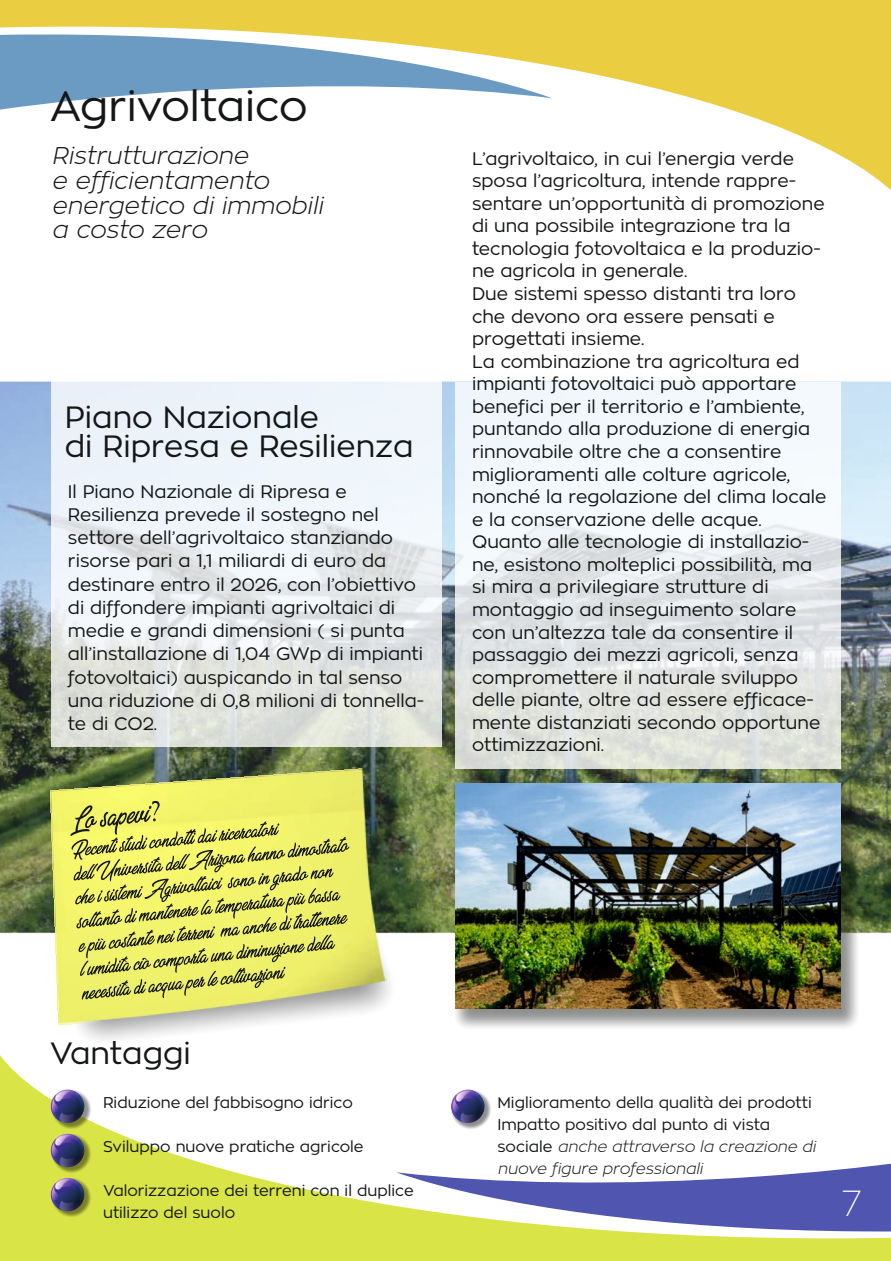
<style>
.page{position:relative;width:891px;height:1261px;background:#fff}
.page>*{position:absolute;margin:0;border:0;box-sizing:border-box;transform-origin:0 0}
.t1{font:42.15px "Zona Pro";color:#151616}
.t2{font:100 36px "Zona Pro";color:#fff}
.t3{font:30.45px/29.2px "Zona Pro";color:#151616}
.t4{font:italic 300 24px/24.8px "Zona Pro";color:#151616}
.t5{font:18px/22.5px "Zona Pro";color:#151616}
.t6{font:15.45px/21.9px "Zona Pro";color:#151616}
.t7{font:italic 300 15.45px/21.8px "Zona Pro";color:#151616}
.s1{font-weight:400;font-style:normal}
</style>
<div class="page">
<img style="left:0;top:381px;width:890px;height:553px">
<svg style="left:0;top:0;width:890px;height:190px"></svg>
<svg style="left:0;top:1055px;width:890px;height:205px"></svg>
<svg style="left:0;top:34px;width:552px;height:76px"></svg>
<svg style="left:396px;top:1161px;width:494px;height:70px"></svg>
<div style="left:455px;top:382px;width:385px;height:386px;background:#fff;opacity:.8"></div>
<div style="left:51px;top:372px;width:390px;height:374px;background:#fff;opacity:.8"></div>
<div style="left:44px;top:786px;width:371px;height:278px;background:#151616;opacity:.49"></div>
<img style="left:51px;top:768px;width:336px;height:256px">
<svg style="left:70px;top:800px;width:279px;height:199px;background:#cdce5d"></svg>
<div style="left:50px;top:1089px;width:42px;height:41px;background:#151616;opacity:.49"></div>
<img style="left:51px;top:1089px;width:33px;height:33px;border-radius:50%">
<div style="left:450px;top:1089px;width:42px;height:41px;background:#151616;opacity:.49"></div>
<img style="left:451px;top:1089px;width:33px;height:33px;border-radius:50%">
<div style="left:50px;top:1133px;width:42px;height:42px;background:#151616;opacity:.49"></div>
<img style="left:51px;top:1133px;width:33px;height:34px;border-radius:50%">
<div style="left:50px;top:1177px;width:42px;height:42px;background:#151616;opacity:.49"></div>
<img style="left:51px;top:1177px;width:33px;height:34px;border-radius:50%">
<div style="left:445px;top:776px;width:421px;height:261px;background:#151616;opacity:.49"></div>
<img style="left:455px;top:783px;width:385px;height:225px">
<h1 class="t1" style="left:50px;top:87px;width:259px">Agrivoltaico</h1>
<h3 class="t4" style="left:52px;top:145px;width:272px">Ristrutturazione<br>e efficientamento energetico di immobili a costo zero</h3>
<h3 class="t3" style="left:65px;top:404px;width:350px">Piano Nazionale<br>di Ripresa e Resilienza</h3>
<p class="t5" style="left:68px;top:480px;width:357px;line-height:23.2px">Il Piano Nazionale di Ripresa e Resilienza prevede il sostegno nel settore dell’agrivoltaico stanziando risorse pari a 1,1 miliardi di euro da destinare entro il 2026, con l’obiettivo di diffondere impianti agrivoltaici di medie e grandi dimensioni ( si punta all’installazione di 1,04 GWp di impianti fotovoltaici) auspicando in tal senso una riduzione di 0,8 milioni di tonnella&shy;te di CO2.</p>
<p class="t5" style="left:472px;top:148px;width:354px">L’agrivoltaico, in cui l’energia verde sposa l’agricoltura, intende rappre&shy;sentare un’opportunità di promozione di una possibile integrazione tra la tecnologia fotovoltaica e la produzio&shy;ne agricola in generale.<br>Due sistemi spesso distanti tra loro che devono ora essere pensati e progettati insieme.</p>
<p class="t5" style="left:472px;top:351px;width:356px">La combinazione tra agricoltura ed impianti fotovoltaici può apportare benefici per il territorio e l’ambiente, puntando alla produzione di energia rinnovabile oltre che a consentire miglioramenti alle colture agricole, nonché la regolazione del clima locale e la conservazione delle acque.<br>Quanto alle tecnologie di installazio&shy;ne, esistono molteplici possibilità, ma si mira a privilegiare strutture di montaggio ad inseguimento solare con un’altezza tale da consentire il passaggio dei mezzi agricoli, senza compromettere il naturale sviluppo delle piante, oltre ad essere efficace&shy;mente distanziati secondo opportune ottimizzazioni.</p>
<h3 class="t3" style="left:50px;top:1040px;width:143px">Vantaggi</h3>
<p class="t6" style="left:103px;top:1092px;width:251px">Riduzione del fabbisogno idrico</p>
<p class="t6" style="left:103px;top:1136px;width:262px">Sviluppo nuove pratiche agricole</p>
<p class="t6" style="left:103px;top:1180px;width:312px">Valorizzazione dei terreni con il duplice utilizzo del suolo</p>
<p class="t6" style="left:497px;top:1092px;width:316px">Miglioramento della qualità dei prodotti</p>
<p class="t7" style="left:497px;top:1114px;width:320px"><span class="s1">Impatto positivo dal punto di vista sociale</span> anche attraverso la creazione di nuove figure professionali</p>
<h2 class="t2" style="left:840px;top:1186px;width:22px">7</h2>
</div>
